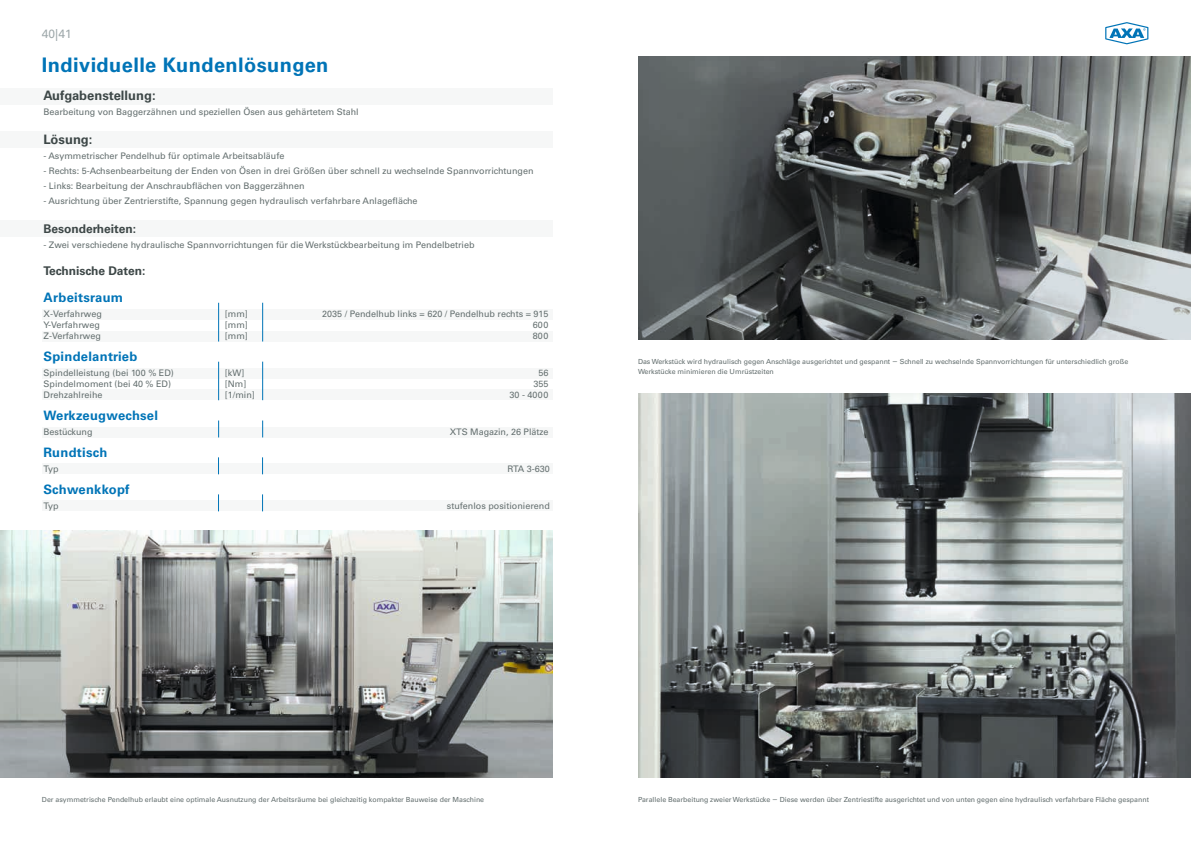
<style>
.page{position:relative;width:1191px;height:842px;background:#fff}
.page>*{position:absolute;margin:0;border:0;box-sizing:border-box;transform-origin:0 0}
.t1{font:700 20px "Univers LT";letter-spacing:.02em;color:#0074b7}
.t2{font:700 13px "Univers LT";letter-spacing:.02em;color:#0074b7}
.t3{font:700 13px "Univers LT";color:#3d4747}
.t4{font:700 12px "Univers LT";color:#3d4747}
.t5{font:12px "Univers LT";color:#9ea8aa}
.t6{font:9px/10.8px "Univers LT";color:#646f6f}
.t7{font:7px/10px "Univers LT";color:#646f6f}
.s1{font-family:"Verdana"}
</style>
<div class="page">
<div style="left:0;top:220px;width:553px;height:17px;background:#f6f7f7"></div>
<div style="left:0;top:88px;width:553px;height:16px;background:#f6f7f7"></div>
<div style="left:0;top:132px;width:553px;height:16px;background:#f6f7f7"></div>
<div style="left:42px;top:331px;width:511px;height:10px;background:#f6f7f7"></div>
<div style="left:42px;top:368px;width:511px;height:11px;background:#f6f7f7"></div>
<div style="left:42px;top:389px;width:511px;height:11px;background:#f6f7f7"></div>
<div style="left:42px;top:309px;width:511px;height:11px;background:#f6f7f7"></div>
<hr style="left:218px;top:303px;width:1px;height:39px;background:#0074b7">
<hr style="left:218px;top:362px;width:1px;height:38px;background:#0074b7">
<hr style="left:262px;top:303px;width:1px;height:38px;background:#0074b7">
<hr style="left:262px;top:362px;width:1px;height:38px;background:#0074b7">
<div style="left:42px;top:427px;width:511px;height:10px;background:#f6f7f7"></div>
<svg style="left:218px;top:420px;width:1px;height:17px"></svg>
<svg style="left:262px;top:420px;width:1px;height:17px"></svg>
<div style="left:42px;top:464px;width:511px;height:10px;background:#f6f7f7"></div>
<svg style="left:218px;top:457px;width:1px;height:17px"></svg>
<svg style="left:262px;top:457px;width:1px;height:17px"></svg>
<div style="left:42px;top:501px;width:511px;height:10px;background:#f6f7f7"></div>
<svg style="left:218px;top:494px;width:1px;height:17px"></svg>
<svg style="left:262px;top:494px;width:1px;height:17px"></svg>
<img style="left:0;top:531px;width:553px;height:247px">
<img style="left:638px;top:394px;width:553px;height:384px">
<img style="left:638px;top:57px;width:553px;height:283px">
<svg style="left:1105px;top:22px;width:43px;height:22px"></svg>
<h3 class="t5" style="left:42px;top:27px;width:31px">40|41</h3>
<h1 class="t1" style="left:42px;top:53px;width:288px">Individuelle Kundenlösungen</h1>
<h2 class="t3" style="left:43px;top:88px;width:114px">Aufgabenstellung:</h2>
<p class="t6" style="left:43px;top:107px;width:317px">Bearbeitung von Baggerzähnen und speziellen Ösen aus gehärtetem Stahl</p>
<h2 class="t3" style="left:43px;top:132px;width:51px">Lösung:</h2>
<p class="t6" style="left:43px;top:151px;width:242px">- Asymmetrischer Pendelhub für optimale Arbeitsabläufe</p>
<p class="t6" style="left:43px;top:166px;width:491px">- Rechts: 5-Achsenbearbeitung der Enden von Ösen in drei Größen über schnell zu wechselnde Spannvorrichtungen</p>
<p class="t6" style="left:43px;top:181px;width:263px">- Links: Bearbeitung der Anschraubflächen von Baggerzähnen</p>
<p class="t6" style="left:43px;top:196px;width:376px">- Ausrichtung über Zentrierstifte, Spannung gegen hydraulisch verfahrbare Anlagefläche</p>
<h3 class="t4" style="left:43px;top:221px;width:94px">Besonderheiten:</h3>
<p class="t6" style="left:43px;top:239px;width:433px">- Zwei verschiedene hydraulische Spannvorrichtungen für die Werkstückbearbeitung im Pendelbetrieb</p>
<h3 class="t4" style="left:43px;top:264px;width:103px">Technische Daten:</h3>
<h2 class="t2" style="left:43px;top:290px;width:81px">Arbeitsraum</h2>
<p class="t6" style="left:43px;top:309px;width:60px">X-Verfahrweg<br>Y-Verfahrweg<br>Z-Verfahrweg</p>
<p class="t6" style="left:43px;top:367px;width:132px">Spindelleistung (bei 100 % ED)<br>Spindelmoment (bei 40 % ED)<br>Drehzahlreihe</p>
<h2 class="t2" style="left:43px;top:349px;width:95px">Spindelantrieb</h2>
<h2 class="t2" style="left:43px;top:407px;width:116px">Werkzeugwechsel</h2>
<p class="t6" style="left:43px;top:426px;width:51px">Bestückung</p>
<h2 class="t2" style="left:43px;top:444px;width:65px">Rundtisch</h2>
<p class="t6" style="left:43px;top:463px;width:17px">Typ</p>
<h2 class="t2" style="left:43px;top:481px;width:88px">Schwenkkopf</h2>
<p class="t6" style="left:43px;top:500px;width:17px">Typ</p>
<p class="t6" style="left:225px;top:309px;width:24px;text-align:justify">[mm] [mm] [mm]</p>
<p class="t6" style="left:225px;top:367px;width:31px">[kW] [Nm] [1/min]</p>
<p class="t6" style="left:533px;top:309px;width:17px;text-align:justify;text-indent:-211px">2035 / Pendelhub links = 620 / Pendelhub rechts = 915<br>600<br>800</p>
<p class="t6" style="left:509px;top:367px;width:40px;text-align:right">56<br>355<br>30 - 4000</p>
<p class="t6" style="left:450px;top:426px;width:100px">XTS Magazin, 26 Plätze</p>
<p class="t6" style="left:507px;top:463px;width:44px">RTA 3-630</p>
<p class="t6" style="left:447px;top:500px;width:105px">stufenlos positionierend</p>
<p class="t7" style="left:638px;top:357px;width:492px">Das Werkstück wird hydraulisch gegen Anschläge ausgerichtet und gespannt <span class="s1">−</span> Schnell zu wechselnde Spannvorrichtungen für unterschiedlich große<br>Werkstücke minimieren die Umrüstzeiten</p>
<p class="t7" style="left:42px;top:795px;width:444px">Der asymmetrische Pendelhub erlaubt eine optimale Ausnutzung der Arbeitsräume bei gleichzeitig kompakter Bauweise der Maschine</p>
<p class="t7" style="left:638px;top:795px;width:512px">Parallele Bearbeitung zweier Werkstücke <span class="s1">−</span> Diese werden über Zentriestifte ausgerichtet und von unten gegen eine hydraulisch verfahrbare Fläche gespannt</p>
</div>
